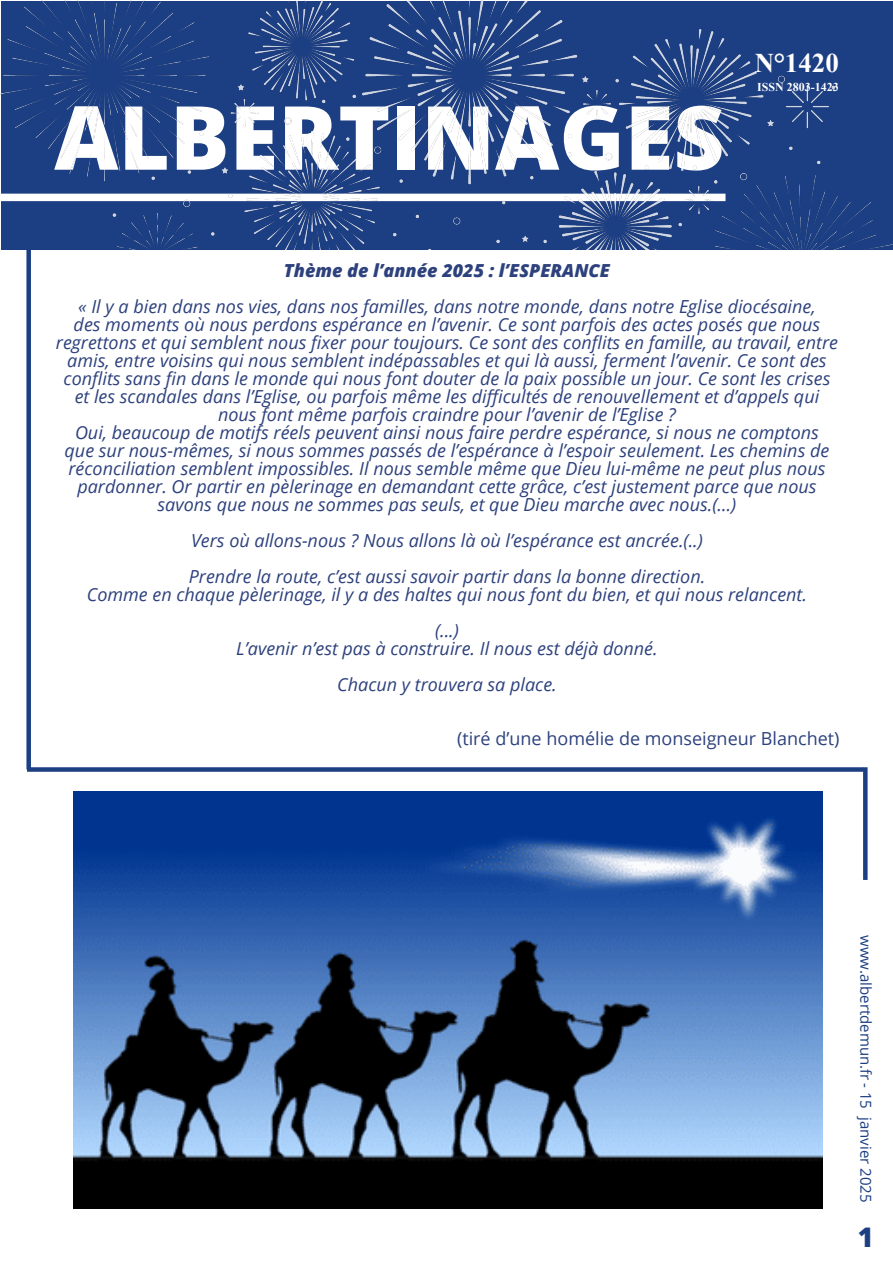
<style>
.page{position:relative;width:893px;height:1263px;background:#fff}
.page>*{position:absolute;margin:0;border:0;box-sizing:border-box;transform-origin:0 0}
.t1{font:800 88.5px "Open Sans";color:#fff}
.t2{font:700 27px "Times New Roman";color:#fff}
.t3{font:800 27px "Open Sans";color:#1c3e83}
.t4{font:italic 18px/18px "Open Sans";color:#2d417d;text-align:center}
.t5{font:18px "Open Sans";color:#2d417d}
.t6{font:italic 800 18px "Open Sans";color:#2d417d}
.t7{font:15px "Open Sans";color:#1c3e83}
.t8{font:700 12px "Times New Roman";color:#fff}
</style>
<div class="page">
<div style="left:863px;top:767px;width:5px;height:113px;background:#1c3e83"></div>
<div style="left:27px;top:767px;width:837px;height:5px;background:#1c3e83"></div>
<div style="left:26px;top:249px;width:5px;height:520px;background:#1c3e83"></div>
<img style="left:0;top:0;width:893px;height:249px">
<img style="left:73px;top:791px;width:750px;height:418px">
<h2 class="t2" style="left:755px;top:45px;width:86px">N°1420</h2>
<h1 class="t1" style="left:54px;top:70px;width:672px">ALBERTINAGES</h1>
<p class="t8" style="left:757px;top:79px;width:83px">ISSN 2803-1423</p>
<p class="t6" style="left:284px;top:257px;width:328px">Thème de l’année 2025 : l’ESPERANCE</p>
<p class="t4" style="left:56px;top:297px;width:784px">« Il y a bien dans nos vies, dans nos familles, dans notre monde, dans notre Eglise diocésaine,<br>des moments où nous perdons espérance en l’avenir. Ce sont parfois des actes posés que nous regrettons et qui semblent nous fixer pour toujours. Ce sont des conflits en famille, au travail, entre amis, entre voisins qui nous semblent indépassables et qui là aussi, ferment l’avenir. Ce sont des conflits sans fin dans le monde qui nous font douter de la paix possible un jour. Ce sont les crises et les scandales dans l’Eglise, ou parfois même les difficultés de renouvellement et d’appels qui nous font même parfois craindre pour l’avenir de l’Eglise ?<br>Oui, beaucoup de motifs réels peuvent ainsi nous faire perdre espérance, si nous ne comptons<br>que sur nous-mêmes, si nous sommes passés de l’espérance à l’espoir seulement. Les chemins de réconciliation semblent impossibles. Il nous semble même que Dieu lui-même ne peut plus nous pardonner. Or partir en pèlerinage en demandant cette grâce, c’est justement parce que nous savons que nous ne sommes pas seuls, et que Dieu marche avec nous.(…)</p>
<p class="t4" style="left:189px;top:522px;width:518px;line-height:36px;text-align:left">Vers où allons-nous ? Nous allons là où l’espérance est ancrée.(..)<br>Prendre la route, c’est aussi savoir partir dans la bonne direction.</p>
<p class="t4" style="left:87px;top:576px;width:722px;line-height:36px">Comme en chaque pèlerinage, il y a des haltes qui nous font du bien, et qui nous relancent. (...)</p>
<p class="t4" style="left:236px;top:630px;width:423px;line-height:36px">L’avenir n’est pas à construire. Il nous est déjà donné.<br>Chacun y trouvera sa place.</p>
<p class="t5" style="left:457px;top:726px;width:384px">(tiré d’une homélie de monseigneur Blanchet)</p>
<p class="t7" style="left:876px;top:935px;width:269px;rotate:90deg">www.albertdemun.fr - 15 janvier 2025</p>
<h2 class="t3" style="left:858px;top:1216px;width:17px">1</h2>
</div>
